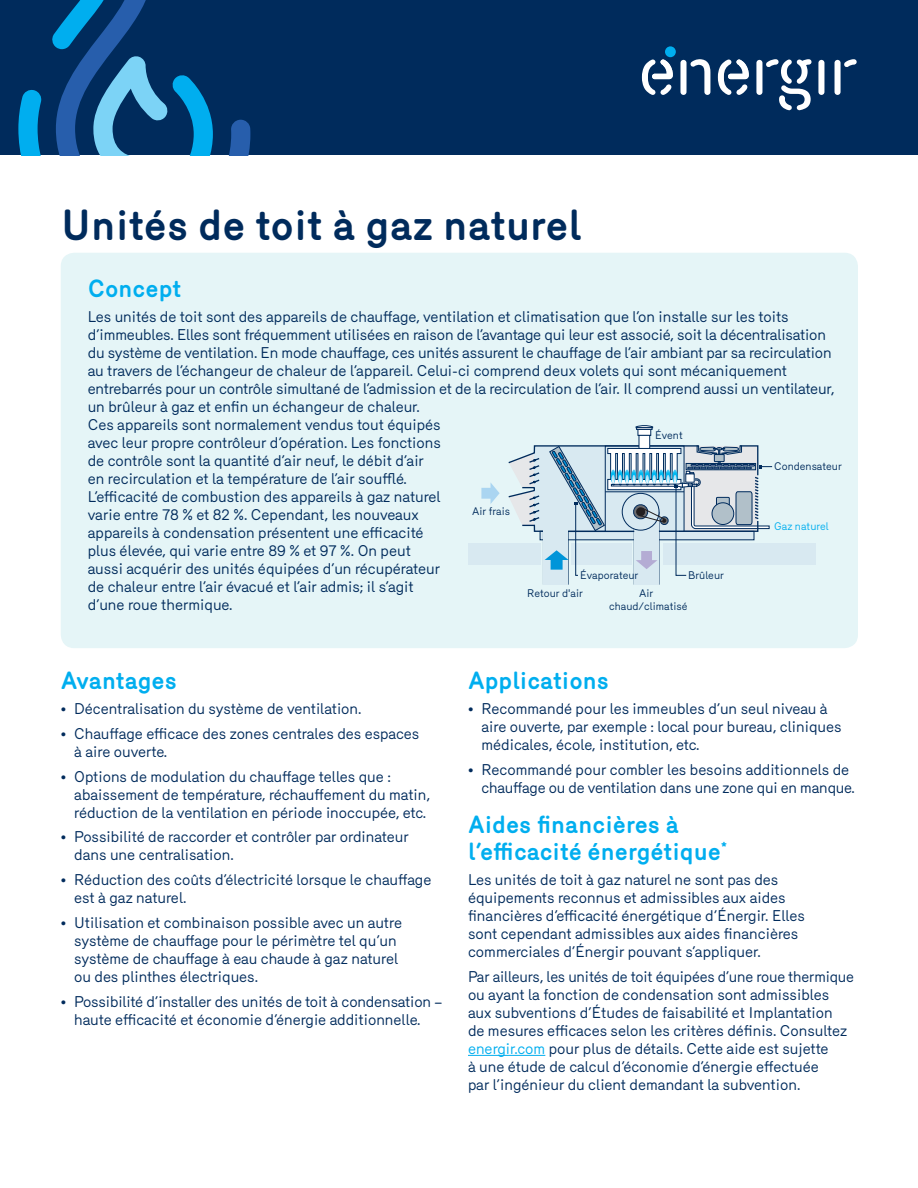
<style>
.page{position:relative;width:918px;height:1188px;background:#fff}
.page>*{position:absolute;margin:0;border:0;box-sizing:border-box;transform-origin:0 0}
.t1{font:700 42px "Merkury";color:#002b5c}
.t2{font:700 24px/27px "Merkury";color:#00aeef}
.t3{font:15px/18px "Merkury";color:#002b5c}
.t4{font:10.65px/12px "Merkury";color:#002b5c;text-align:center}
.t5{font:10.65px "Merkury";color:#00aeef}
.s1{color:#00aeef}
</style>
<div class="page">
<div style="left:0;top:0;width:918px;height:155px;background:#002b5c"></div>
<svg style="left:18px;top:0;width:232px;height:155px"></svg>
<div style="left:665px;top:46px;width:11px;height:11px;background:#00aeef;border-radius:50%"></div>
<div style="left:680px;top:60px;width:7px;height:35px;background:#fff;border-radius:3px"></div>
<svg style="left:690px;top:59px;width:20px;height:36px"></svg>
<div style="left:818px;top:60px;width:6px;height:35px;background:#fff;border-radius:3px"></div>
<svg style="left:642px;top:59px;width:31px;height:36px"></svg>
<svg style="left:718px;top:59px;width:31px;height:36px"></svg>
<div style="left:756px;top:60px;width:6px;height:35px;background:#fff;border-radius:3px"></div>
<svg style="left:766px;top:59px;width:46px;height:51px"></svg>
<div style="left:835px;top:60px;width:6px;height:35px;background:#fff;border-radius:3px"></div>
<svg style="left:844px;top:59px;width:13px;height:8px"></svg>
<div style="left:61px;top:253px;width:797px;height:395px;background:#e5f5f7;border-radius:14px"></div>
<hr style="left:468px;top:1055px;width:77px;height:1px;background:#00aeef">
<div style="left:663px;top:543px;width:152px;height:22px;background:#d8e9f1"></div>
<div style="left:468px;top:543px;width:73px;height:22px;background:#d8e9f1"></div>
<hr style="left:659px;top:512px;width:1px;height:73px;background:#002b5c">
<div style="left:634px;top:510px;width:25px;height:75px;background:#d8e9f1"></div>
<hr style="left:568px;top:531px;width:1px;height:54px;background:#002b5c">
<div style="left:543px;top:510px;width:25px;height:75px;background:#d8e9f1"></div>
<svg style="left:481px;top:483px;width:19px;height:21px"></svg>
<div style="left:638px;top:429px;width:13px;height:6px;background:#fff"></div>
<svg style="left:635px;top:425px;width:18px;height:4px"></svg>
<div style="left:636px;top:427px;width:16px;height:3px;border:1px solid #002b5c"></div>
<div style="left:639px;top:435px;width:11px;height:13px;background:#fff"></div>
<div style="left:639px;top:435px;width:11px;height:14px;border:1px solid #002b5c"></div>
<svg style="left:508px;top:445px;width:264px;height:131px"></svg>
<h1 class="t1" style="left:61px;top:194px;width:522px">Unités de toit à gaz naturel</h1>
<h2 class="t2" style="left:88px;top:273px;width:95px">Concept</h2>
<p class="t3" style="left:88px;top:306px;width:748px">Les unités de toit sont des appareils de chauffage, ventilation et climatisation que l’on installe sur les toits d’immeubles. Elles sont fréquemment utilisées en raison de l’avantage qui leur est associé, soit la décentralisation du système de ventilation. En mode chauffage, ces unités assurent le chauffage de l’air ambiant par sa recirculation au travers de l’échangeur de chaleur de l’appareil. Celui-ci comprend deux volets qui sont mécaniquement entrebarrés pour un contrôle simultané de l’admission et de la recirculation de l’air. Il comprend aussi un ventilateur, un brûleur à gaz et enfin un échangeur de chaleur.<br>Ces appareils sont normalement vendus tout équipés<br>avec leur propre contrôleur d’opération. Les fonctions<br>de contrôle sont la quantité d’air neuf, le débit d’air<br>en recirculation et la température de l’air soufflé.<br>L’efficacité de combustion des appareils à gaz naturel<br>varie entre 78 % et 82 %. Cependant, les nouveaux<br>appareils à condensation présentent une efficacité<br>plus élevée, qui varie entre 89 % et 97 %. On peut<br>aussi acquérir des unités équipées d’un récupérateur<br>de chaleur entre l’air évacué et l’air admis; il s’agit<br>d’une roue thermique.</p>
<p class="t4" style="left:655px;top:428px;width:29px">Évent</p>
<p class="t4" style="left:774px;top:459px;width:69px">Condensateur</p>
<p class="t4" style="left:472px;top:504px;width:39px">Air frais</p>
<p class="t5" style="left:774px;top:519px;width:56px">Gaz naturel</p>
<p class="t4" style="left:580px;top:568px;width:60px">Évaporateur</p>
<p class="t4" style="left:688px;top:568px;width:37px">Brûleur</p>
<p class="t4" style="left:527px;top:587px;width:57px">Retour d'air</p>
<p class="t4" style="left:609px;top:587px;width:80px">Air chaud/climatisé</p>
<h2 class="t2" style="left:61px;top:665px;width:118px">Avantages</h2>
<p class="t3" style="left:61px;top:698px;width:302px">• Décentralisation du système de ventilation.</p>
<p class="t3" style="left:74px;top:723px;width:347px;text-indent:-14px">• Chauffage efficace des zones centrales des espaces à aire ouverte.</p>
<p class="t3" style="left:74px;top:766px;width:358px;text-indent:-14px">• Options de modulation du chauffage telles que : abaissement de température, réchauffement du matin, réduction de la ventilation en période inoccupée, etc.</p>
<p class="t3" style="left:74px;top:827px;width:336px;text-indent:-14px">• Possibilité de raccorder et contrôler par ordinateur dans une centralisation.</p>
<p class="t3" style="left:74px;top:869px;width:359px;text-indent:-14px">• Réduction des coûts d’électricité lorsque le chauffage est à gaz naturel.</p>
<p class="t3" style="left:74px;top:912px;width:329px;text-indent:-14px">• Utilisation et combinaison possible avec un autre système de chauffage pour le périmètre tel qu’un système de chauffage à eau chaude à gaz naturel ou des plinthes électriques.</p>
<p class="t3" style="left:61px;top:991px;width:383px;text-align:center">• Possibilité d’installer des unités de toit à condensation – haute efficacité et économie d’énergie additionnelle.</p>
<h2 class="t2" style="left:468px;top:665px;width:142px">Applications</h2>
<p class="t3" style="left:482px;top:698px;width:362px;text-indent:-14px">• Recommandé pour les immeubles d’un seul niveau à aire ouverte, par exemple : local pour bureau, cliniques médicales, école, institution, etc.</p>
<p class="t3" style="left:482px;top:759px;width:375px;text-indent:-14px">• Recommandé pour combler les besoins additionnels de chauffage ou de ventilation dans une zone qui en manque.</p>
<h2 class="t2" style="left:468px;top:809px;width:261px">Aides financières à l’efficacité énergétique<sup>*</sup></h2>
<p class="t3" style="left:468px;top:869px;width:338px">Les unités de toit à gaz naturel ne sont pas des équipements reconnus et admissibles aux aides financières d’efficacité énergétique d’Énergir. Elles sont cependant admissibles aux aides financières commerciales d’Énergir pouvant s’appliquer.</p>
<p class="t3" style="left:468px;top:966px;width:388px">Par ailleurs, les unités de toit équipées d’une roue thermique ou ayant la fonction de condensation sont admissibles aux subventions d’Études de faisabilité et Implantation<br>de mesures efficaces selon les critères définis. Consultez <span class="s1">energir.com</span> pour plus de détails. Cette aide est sujette<br>à une étude de calcul d’économie d’énergie effectuée<br>par l’ingénieur du client demandant la subvention.</p>
</div>
